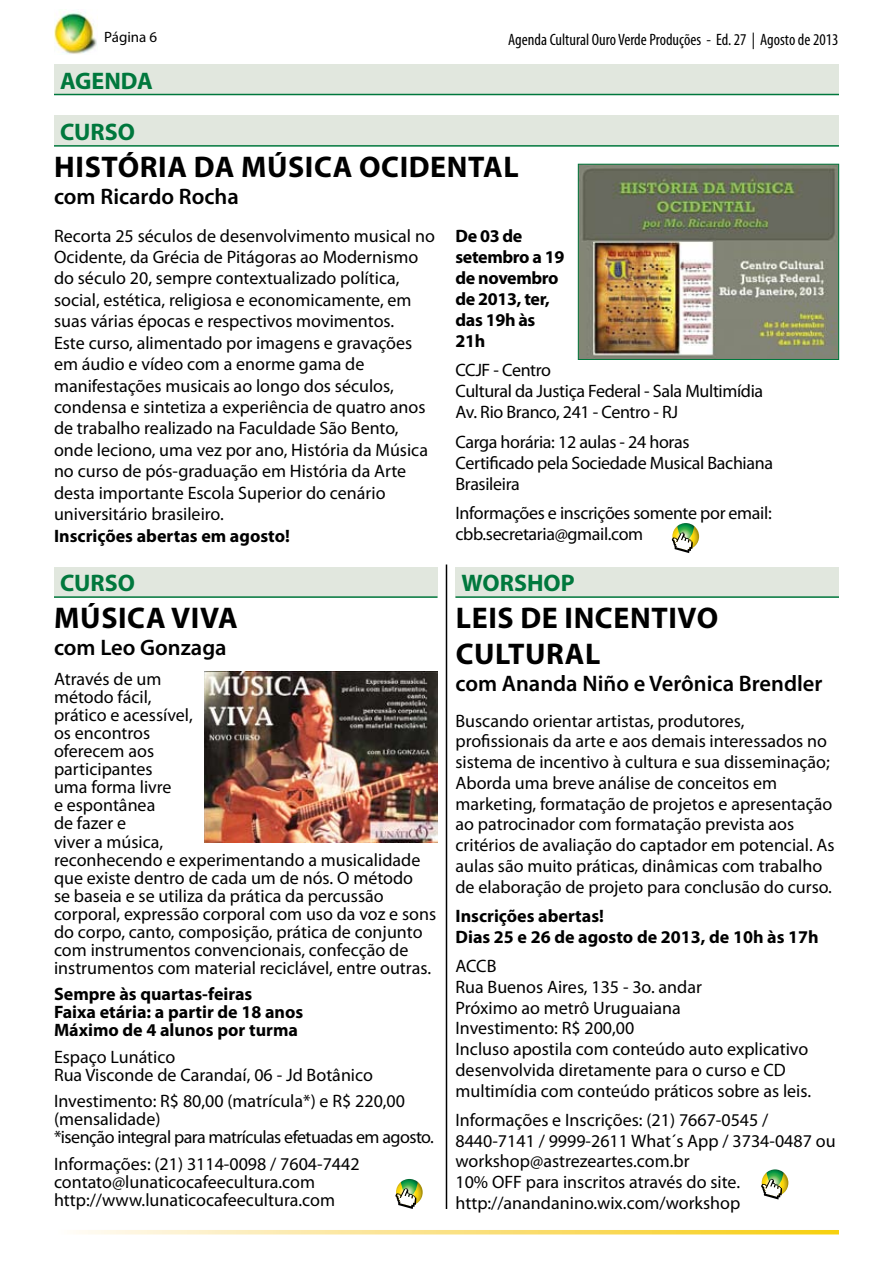
<style>
.page{position:relative;width:893px;height:1263px;background:#fff}
.page>*{position:absolute;margin:0;border:0;box-sizing:border-box;transform-origin:0 0}
.t1{font:700 30px/36px "Myriad Pro";letter-spacing:.02em;color:#000}
.t2{font:700 24px/51.3px "Myriad Pro";color:#00783d}
.t3{font:600 22.5px "Myriad Pro";color:#000}
.t4{font:18px/18px "Myriad Pro";color:#000}
.t5{font:18px/21px "Myriad Pro";letter-spacing:-.02em;color:#000}
.t6{font:700 18px/18px "Myriad Pro";color:#000}
.t7{font:18px/18px "Myriad Pro";letter-spacing:-.03em;color:#000}
.t8{font:700 18px/21px "Myriad Pro";letter-spacing:-.02em;color:#000}
.t9{font:condensed 16.5px "Myriad Pro";color:#000}
.t10{font:15px "Myriad Pro";color:#000}
</style>
<div class="page">
<img style="left:54px;top:12px;width:43px;height:42px">
<svg style="left:76px;top:1230px;width:763px;height:4px;background:#fae181"></svg>
<div style="left:54px;top:64px;width:785px;height:30px;background:#e1e7de"></div>
<hr style="left:54px;top:94px;width:785px;height:1px;background:#00783d">
<div style="left:54px;top:116px;width:785px;height:30px;background:#e1e7de"></div>
<hr style="left:54px;top:145px;width:785px;height:2px;background:#00783d">
<div style="left:54px;top:567px;width:383px;height:30px;background:#e1e7de"></div>
<hr style="left:54px;top:596px;width:383px;height:2px;background:#00783d">
<div style="left:455px;top:567px;width:384px;height:30px;background:#e1e7de"></div>
<hr style="left:455px;top:596px;width:384px;height:2px;background:#00783d">
<img style="left:580px;top:166px;width:257px;height:192px">
<div style="left:578px;top:164px;width:261px;height:196px;border:1px solid #00783d"></div>
<img style="left:204px;top:672px;width:233px;height:171px">
<svg style="left:395px;top:1179px;width:28px;height:30px"></svg>
<svg style="left:761px;top:1169px;width:27px;height:30px"></svg>
<svg style="left:672px;top:523px;width:27px;height:30px"></svg>
<hr style="left:446px;top:564px;width:1px;height:645px;background:#000">
<p class="t10" style="left:104px;top:28px;width:55px">Página 6</p>
<h2 class="t2" style="left:60px;top:54px;width:94px">AGENDA<br>CURSO</h2>
<h1 class="t1" style="left:54px;top:148px;width:466px">HISTÓRIA DA MÚSICA OCIDENTAL</h1>
<p class="t3" style="left:54px;top:182px;width:186px">com Ricardo Rocha</p>
<p class="t9" style="left:508px;top:29px;width:332px">Agenda Cultural Ouro Verde Produções - Ed. 27 | Agosto de 2013</p>
<p class="t4" style="left:54px;top:225px;width:382px;line-height:21.5px">Recorta 25 séculos de desenvolvimento musical no Ocidente, da Grécia de Pitágoras ao Modernismo do século 20, sempre contextualizado política, social, estética, religiosa e economicamente, em suas várias épocas e respectivos movimentos.<br>Este curso, alimentado por imagens e gravações em áudio e vídeo com a enorme gama de manifestações musicais ao longo dos séculos, condensa e sintetiza a experiência de quatro anos de trabalho realizado na Faculdade São Bento, onde leciono, uma vez por ano, História da Música no curso de pós-graduação em História da Arte desta importante Escola Superior do cenário universitário brasileiro.</p>
<p class="t6" style="left:54px;top:526px;width:237px">Inscrições abertas em agosto!</p>
<h2 class="t2" style="left:60px;top:556px;width:77px">CURSO</h2>
<h1 class="t1" style="left:54px;top:599px;width:185px">MÚSICA VIVA</h1>
<p class="t3" style="left:54px;top:633px;width:174px">com Leo Gonzaga</p>
<p class="t4" style="left:54px;top:670px;width:384px">Através de um<br>método fácil,<br>prático e acessível,<br>os encontros<br>oferecem aos<br>participantes<br>uma forma livre<br>e espontânea<br>de fazer e<br>viver a música,<br>reconhecendo e experimentando a musicalidade que existe dentro de cada um de nós. O método<br>se baseia e se utiliza da prática da percussão corporal, expressão corporal com uso da voz e sons do corpo, canto, composição, prática de conjunto com instrumentos convencionais, confecção de instrumentos com material reciclável, entre outras.</p>
<p class="t6" style="left:54px;top:984px;width:251px">Sempre às quartas-feiras<br>Faixa etária: a partir de 18 anos<br>Máximo de 4 alunos por turma</p>
<p class="t4" style="left:54px;top:1047px;width:321px">Espaço Lunático<br>Rua Visconde de Carandaí, 06 - Jd Botânico</p>
<p class="t7" style="left:54px;top:1092px;width:381px">Investimento: R$ 80,00 (matrícula*) e R$ 220,00 (mensalidade)<br>*isenção integral para matrículas efetuadas em agosto.</p>
<p class="t4" style="left:54px;top:1154px;width:307px">Informações: (21) 3114-0098 / 7604-7442 contato@lunaticocafeecultura.com http://www.lunaticocafeecultura.com</p>
<p class="t8" style="left:455px;top:225px;width:111px">De 03 de setembro a 19 de novembro de 2013, ter, das 19h às<br>21h</p>
<p class="t5" style="left:455px;top:359px;width:309px">CCJF - Centro<br>Cultural da Justiça Federal - Sala Multimídia<br>Av. Rio Branco, 241 - Centro - RJ</p>
<p class="t5" style="left:455px;top:431px;width:319px">Carga horária: 12 aulas - 24 horas<br>Certificado pela Sociedade Musical Bachiana<br>Brasileira</p>
<p class="t5" style="left:455px;top:502px;width:318px">Informações e inscrições somente por email: cbb.secretaria@gmail.com</p>
<h2 class="t2" style="left:461px;top:556px;width:115px">WORSHOP</h2>
<h1 class="t1" style="left:456px;top:599px;width:264px">LEIS DE INCENTIVO<br>CULTURAL</h1>
<p class="t3" style="left:455px;top:669px;width:368px">com Ananda Niño e Verônica Brendler</p>
<p class="t4" style="left:455px;top:710px;width:381px;line-height:20.7px">Buscando orientar artistas, produtores, profissionais da arte e aos demais interessados no sistema de incentivo à cultura e sua disseminação; Aborda uma breve análise de conceitos em marketing, formatação de projetos e apresentação ao patrocinador com formatação prevista aos critérios de avaliação do captador em potencial. As aulas são muito práticas, dinâmicas com trabalho de elaboração de projeto para conclusão do curso.</p>
<p class="t6" style="left:455px;top:905px;width:365px;line-height:20.7px">Inscrições abertas!<br>Dias 25 e 26 de agosto de 2013, de 10h às 17h</p>
<p class="t4" style="left:455px;top:955px;width:357px;line-height:20.7px">ACCB<br>Rua Buenos Aires, 135 - 3o. andar<br>Próximo ao metrô Uruguaiana<br>Investimento: R$ 200,00<br>Incluso apostila com conteúdo auto explicativo desenvolvida diretamente para o curso e CD multimídia com conteúdo práticos sobre as leis.</p>
<p class="t4" style="left:455px;top:1109px;width:382px;line-height:20.7px">Informações e Inscrições: (21) 7667-0545 / 8440-7141 / 9999-2611 What´s App / 3734-0487 ou workshop@astrezeartes.com.br<br>10% OFF para inscritos através do site. http://anandanino.wix.com/workshop</p>
</div>
